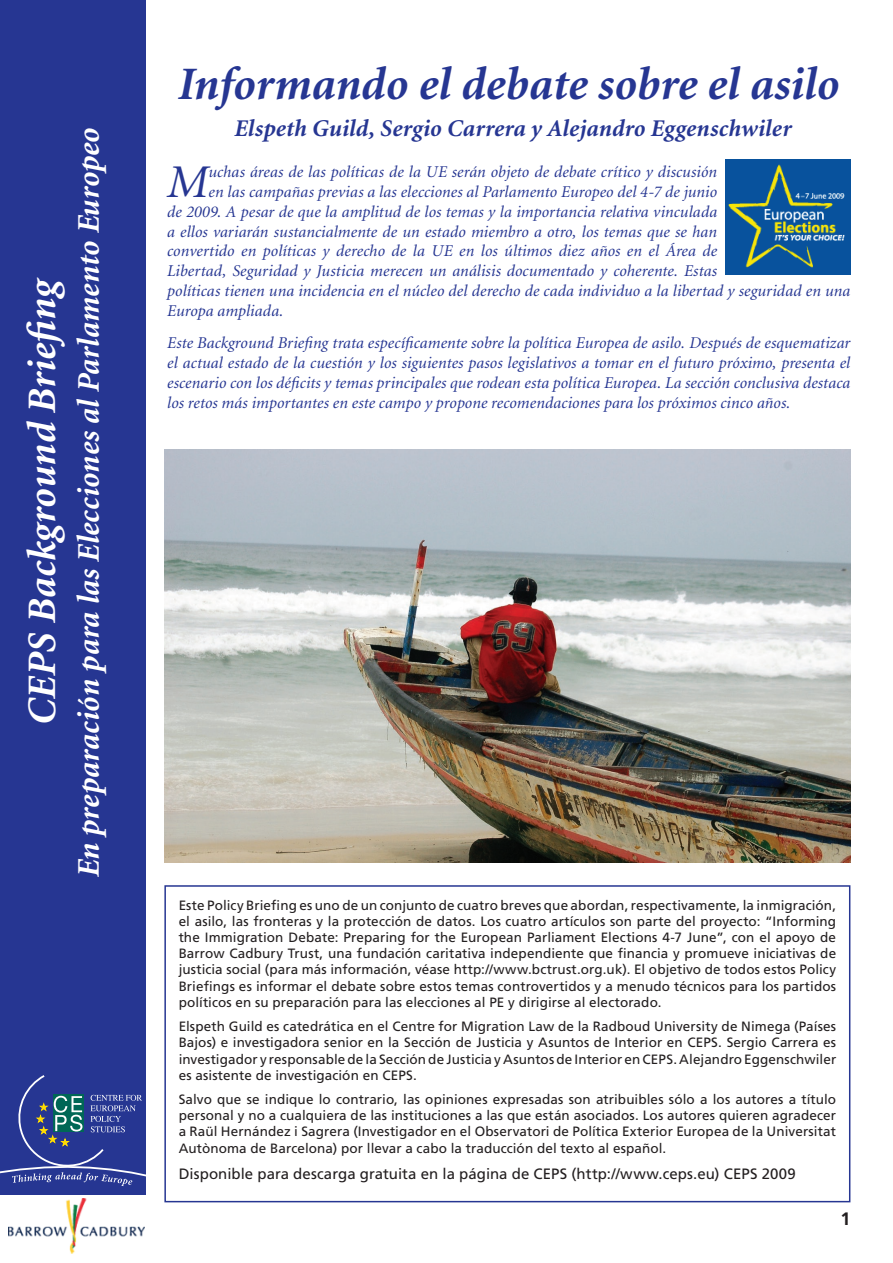
<style>
.page{position:relative;width:893px;height:1263px;background:#fff}
.page>*{position:absolute;margin:0;border:0;box-sizing:border-box;transform-origin:0 0}
.t1{font:italic 46.95px "Minion";color:#263692}
.t2{font:italic 700 46.5px "Minion";color:#263692}
.t3{font:italic 700 40.5px "Minion";color:#fff}
.t4{font:italic 700 31.5px "Minion";color:#fff}
.t5{font:italic 700 24px "Minion";letter-spacing:.005em;color:#263692}
.t6{font:700 18px "Frutiger LT Std";color:#231f20}
.t7{font:italic 16.5px/19.8px "Minion";letter-spacing:.005em;color:#263692;text-align:justify}
.t8{font:15px "Frutiger LT Std";letter-spacing:.005em;color:#231f20}
.t9{font:13.5px/16.2px "Frutiger LT Std";letter-spacing:.005em;color:#231f20;text-align:justify}
</style>
<div class="page">
<div style="left:0;top:0;width:146px;height:1194px;background:#263692"></div>
<svg style="left:0;top:1075px;width:146px;height:111px"></svg>
<img style="left:726px;top:159px;width:124px;height:115px">
<img style="left:9px;top:1198px;width:135px;height:55px">
<img style="left:165px;top:449px;width:685px;height:413px">
<div style="left:164px;top:885px;width:686px;height:317px;border:2px solid #263692"></div>
<h3 class="t3" style="left:22px;top:725px;width:447px;rotate:-90deg">CEPS Background Briefing</h3>
<h3 class="t4" style="left:73px;top:877px;width:751px;rotate:-90deg">En preparación para las Elecciones al Parlamento Europeo</h3>
<h2 class="t2" style="left:178px;top:61px;width:663px">Informando el debate sobre el asilo</h2>
<h3 class="t5" style="left:235px;top:116px;width:558px">Elspeth Guild, Sergio Carrera y Alejandro Eggenschwiler</h3>
<h1 class="t1" style="left:167px;top:159px;width:43px">M</h1>
<p class="t7" style="left:208px;top:163px;width:510px">uchas áreas de las políticas de la UE serán objeto de debate crítico y discusión</p>
<p class="t7" style="left:208px;top:182px;width:510px">en las campañas previas a las elecciones al Parlamento Europeo del 4-7 de junio</p>
<p class="t7" style="left:167px;top:202px;width:551px">de 2009. A pesar de que la amplitud de los temas y la importancia relativa vinculada</p>
<p class="t7" style="left:167px;top:222px;width:551px">a ellos variarán sustancialmente de un estado miembro a otro, los temas que se han</p>
<p class="t7" style="left:167px;top:242px;width:551px">convertido en políticas y derecho de la UE en los últimos diez años en el Área de</p>
<p class="t7" style="left:167px;top:262px;width:551px">Libertad, Seguridad y Justicia merecen un análisis documentado y coherente. Estas</p>
<p class="t7" style="left:167px;top:281px;width:685px">políticas tienen una incidencia en el núcleo del derecho de cada individuo a la libertad y seguridad en una</p>
<p class="t7" style="left:167px;top:301px;width:118px">Europa ampliada.</p>
<p class="t7" style="left:167px;top:334px;width:685px">Este Background Briefing trata específicamente sobre la política Europea de asilo. Después de esquematizar el actual estado de la cuestión y los siguientes pasos legislativos a tomar en el futuro próximo, presenta el escenario con los déficits y temas principales que rodean esta política Europea. La sección conclusiva destaca los retos más importantes en este campo y propone recomendaciones para los próximos cinco años.</p>
<p class="t9" style="left:179px;top:897px;width:659px">Este Policy Briefing es uno de un conjunto de cuatro breves que abordan, respectivamente, la inmigración, el asilo, las fronteras y la protección de datos. Los cuatro artículos son parte del proyecto: “Informing the Immigration Debate: Preparing for the European Parliament Elections 4-7 June”, con el apoyo de Barrow Cadbury Trust, una fundación caritativa independiente que financia y promueve iniciativas de justicia social (para más información, véase http://www.bctrust.org.uk). El objetivo de todos estos Policy Briefings es informar el debate sobre estos temas controvertidos y a menudo técnicos para los partidos políticos en su preparación para las elecciones al PE y dirigirse al electorado.</p>
<p class="t9" style="left:179px;top:1018px;width:659px">Elspeth Guild es catedrática en el Centre for Migration Law de la Radboud University de Nimega (Países Bajos) e investigadora senior en la Sección de Justicia y Asuntos de Interior en CEPS. Sergio Carrera es investigador y responsable de la Sección de Justicia y Asuntos de Interior en CEPS. Alejandro Eggenschwiler es asistente de investigación en CEPS.</p>
<p class="t9" style="left:179px;top:1091px;width:659px">Salvo que se indique lo contrario, las opiniones expresadas son atribuibles sólo a los autores a título personal y no a cualquiera de las instituciones a las que están asociados. Los autores quieren agradecer a Raül Hernández i Sagrera (Investigador en el Observatori de Política Exterior Europea de la Universitat Autònoma de Barcelona) por llevar a cabo la traducción del texto al español.</p>
<p class="t8" style="left:179px;top:1165px;width:619px">Disponible para descarga gratuita en la página de CEPS (http://www.ceps.eu) CEPS 2009</p>
<h3 class="t6" style="left:840px;top:1208px;width:12px">1</h3>
</div>
